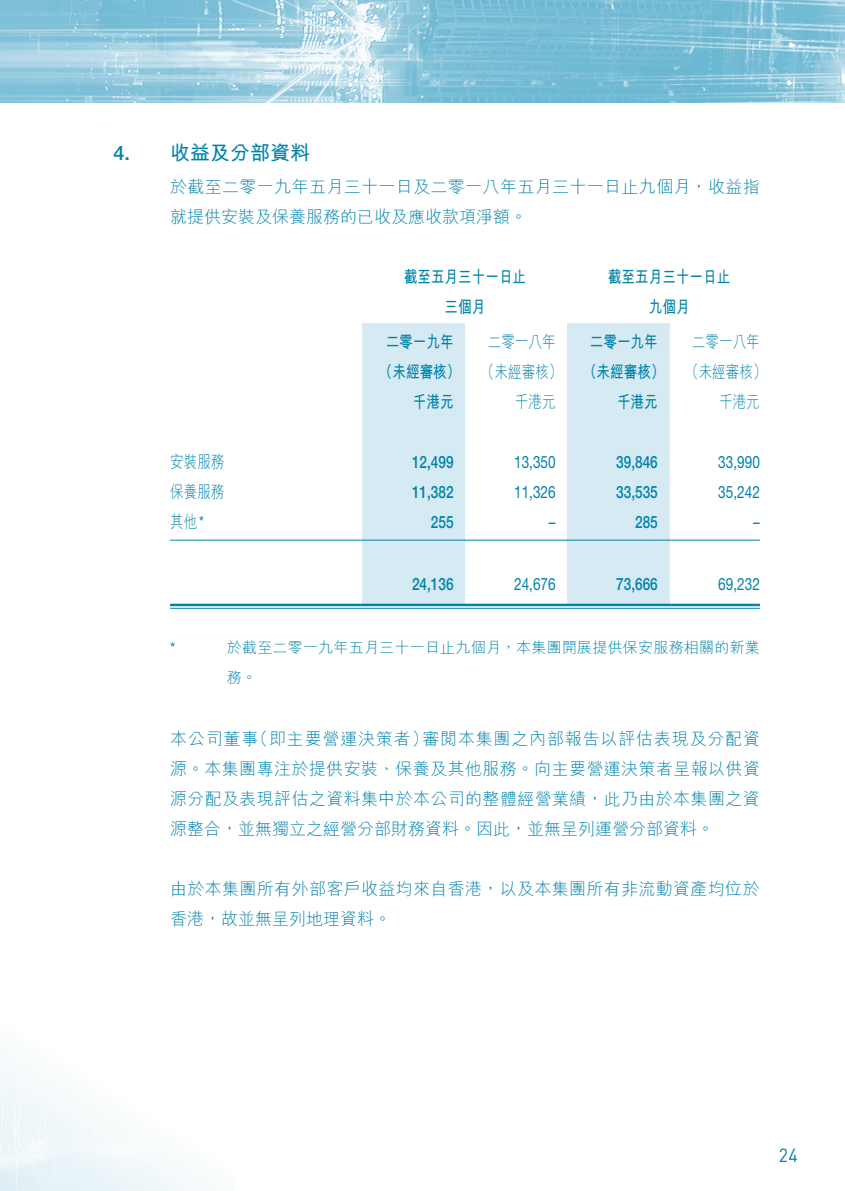
<style>
.page{position:relative;width:845px;height:1191px;background:#fff}
.page>*{position:absolute;margin:0;border:0;box-sizing:border-box;transform-origin:0 0}
.Subhead_1{font:700 20px "M Hei HK";color:#0083a9}
.Subhead_1-2{font:500 20px "Helvetica Neue LT Std";color:#0083a9}
.t1{font:18.8px "DIN";color:#0083a9;scale:.95 1}
.Body_Text{font:300 17px/30px "M Hei HK";letter-spacing:.02em;color:#0083a9}
.Table_2_Colume{font:700 17px "M Hei HK";color:#0083a9;scale:.8 1}
.Table_2_Colume-2{font:500 17px "Helvetica Neue LT Std";color:#0083a9;scale:.8 1}
.Table_2_Colume-3{font:17px "Helvetica Neue LT Std";color:#0083a9;scale:.8 1}
.Body_Text-2{font:300 17px "M Hei HK";letter-spacing:.05em;color:#0083a9}
.Table_2_Colume-4{font:300 17px "M Hei HK";color:#0083a9;scale:.8 1}
.Notes{font:300 15px "M Hei HK";letter-spacing:.015em;color:#0083a9}
.Notes-2{font:15px "Helvetica Neue LT Std";color:#0083a9}
.s1{font-weight:300}
.s2{font-family:"Helvetica Neue LT Std";font-weight:400}
</style>
<div class="page">
<img style="left:1px;top:0;width:844px;height:102px">
<img style="left:0;top:540px;width:233px;height:651px">
<div style="left:363px;top:323px;width:102px;height:282px;background:#d5eaf2"></div>
<div style="left:567px;top:323px;width:102px;height:282px;background:#d5eaf2"></div>
<hr style="left:170px;top:539px;width:590px;height:1px;background:#0083a9">
<hr style="left:170px;top:603px;width:590px;height:3px;background:#0083a9">
<hr style="left:170px;top:608px;width:590px;height:1px;background:#0083a9">
<p class="Subhead_1-2" style="left:113px;top:141px;width:18px">4.</p>
<p class="Subhead_1" style="left:170px;top:138px;width:142px">收益及分部資料</p>
<p class="Body_Text" style="left:170px;top:171px;width:591px">於截至二零一九年五月三十一日及二零一八年五月三十一日止九個月，收益指就提供安裝及保養服務的已收及應收款項淨額。</p>
<p class="Table_2_Colume" style="left:404px;top:264px;width:154px">截至五月三十一日止</p>
<p class="Table_2_Colume" style="left:444px;top:294px;width:53px">三個月</p>
<p class="Table_2_Colume" style="left:608px;top:264px;width:154px">截至五月三十一日止</p>
<p class="Table_2_Colume" style="left:649px;top:294px;width:53px">九個月</p>
<p class="Table_2_Colume-4" style="left:488px;top:333px;width:86px">二零一八年</p>
<p class="Table_2_Colume-4" style="left:692px;top:333px;width:86px">二零一八年</p>
<p class="Table_2_Colume" style="left:386px;top:330px;width:86px">二零一九年</p>
<p class="Table_2_Colume" style="left:379px;top:360px;width:486px">（未經審核） <span class="s1">（未經審核）</span> （未經審核） <span class="s1">（未經審核(</span></p>
<p class="Table_2_Colume-4" style="left:719px;top:393px;width:52px">千港元</p>
<p class="Table_2_Colume" style="left:590px;top:330px;width:86px">二零一九年</p>
<p class="Table_2_Colume-4" style="left:515px;top:393px;width:52px">千港元</p>
<p class="Table_2_Colume" style="left:413px;top:390px;width:53px">千港元</p>
<p class="Table_2_Colume" style="left:617px;top:390px;width:52px">千港元</p>
<p class="Table_2_Colume-4" style="left:170px;top:453px;width:70px">安裝服務</p>
<p class="Table_2_Colume-2" style="left:412px;top:452px;width:53px">12,499</p>
<p class="Table_2_Colume-3" style="left:514px;top:452px;width:53px">13,350</p>
<p class="Table_2_Colume-2" style="left:616px;top:452px;width:53px">39,846</p>
<p class="Table_2_Colume-3" style="left:718px;top:452px;width:53px">33,990</p>
<p class="Table_2_Colume-4" style="left:170px;top:483px;width:70px">保養服務</p>
<p class="Table_2_Colume-2" style="left:412px;top:482px;width:53px">11,382</p>
<p class="Table_2_Colume-3" style="left:514px;top:482px;width:53px">11,326</p>
<p class="Table_2_Colume-2" style="left:616px;top:482px;width:53px">33,535</p>
<p class="Table_2_Colume-3" style="left:718px;top:482px;width:53px">35,242</p>
<p class="Table_2_Colume-4" style="left:170px;top:513px;width:44px">其他<span class="s2">*</span></p>
<p class="Table_2_Colume-2" style="left:431px;top:512px;width:30px">255</p>
<p class="Table_2_Colume-3" style="left:549px;top:512px;width:10px">–</p>
<p class="Table_2_Colume-2" style="left:635px;top:512px;width:30px">285</p>
<p class="Table_2_Colume-3" style="left:753px;top:512px;width:10px">–</p>
<p class="Table_2_Colume-2" style="left:412px;top:574px;width:53px">24,136</p>
<p class="Table_2_Colume-3" style="left:514px;top:574px;width:53px">24,676</p>
<p class="Table_2_Colume-2" style="left:616px;top:574px;width:53px">73,666</p>
<p class="Table_2_Colume-3" style="left:718px;top:574px;width:53px">69,232</p>
<p class="Notes-2" style="left:170px;top:638px;width:7px">*</p>
<p class="Notes" style="left:227px;top:639px;width:534px">於截至二零一九年五月三十一日止九個月，本集團開展提供保安服務相關的新業</p>
<p class="Notes" style="left:227px;top:669px;width:31px">務。</p>
<p class="Body_Text-2" style="left:251px;top:729px;width:179px">（即主要營運決策者）</p>
<p class="Body_Text-2" style="left:422px;top:729px;width:339px">審閱本集團之內部報告以評估表現及分配資</p>
<p class="Body_Text" style="left:170px;top:723px;width:591px">本公司董事<br>源。本集團專注於提供安裝、保養及其他服務。向主要營運決策者呈報以供資源分配及表現評估之資料集中於本公司的整體經營業績，此乃由於本集團之資源整合，並無獨立之經營分部財務資料。因此，並無呈列運營分部資料。</p>
<p class="Body_Text" style="left:170px;top:873px;width:591px">由於本集團所有外部客戶收益均來自香港，以及本集團所有非流動資產均位於香港，故並無呈列地理資料。</p>
<p class="t1" style="left:778px;top:1143px;width:22px">24</p>
</div>
